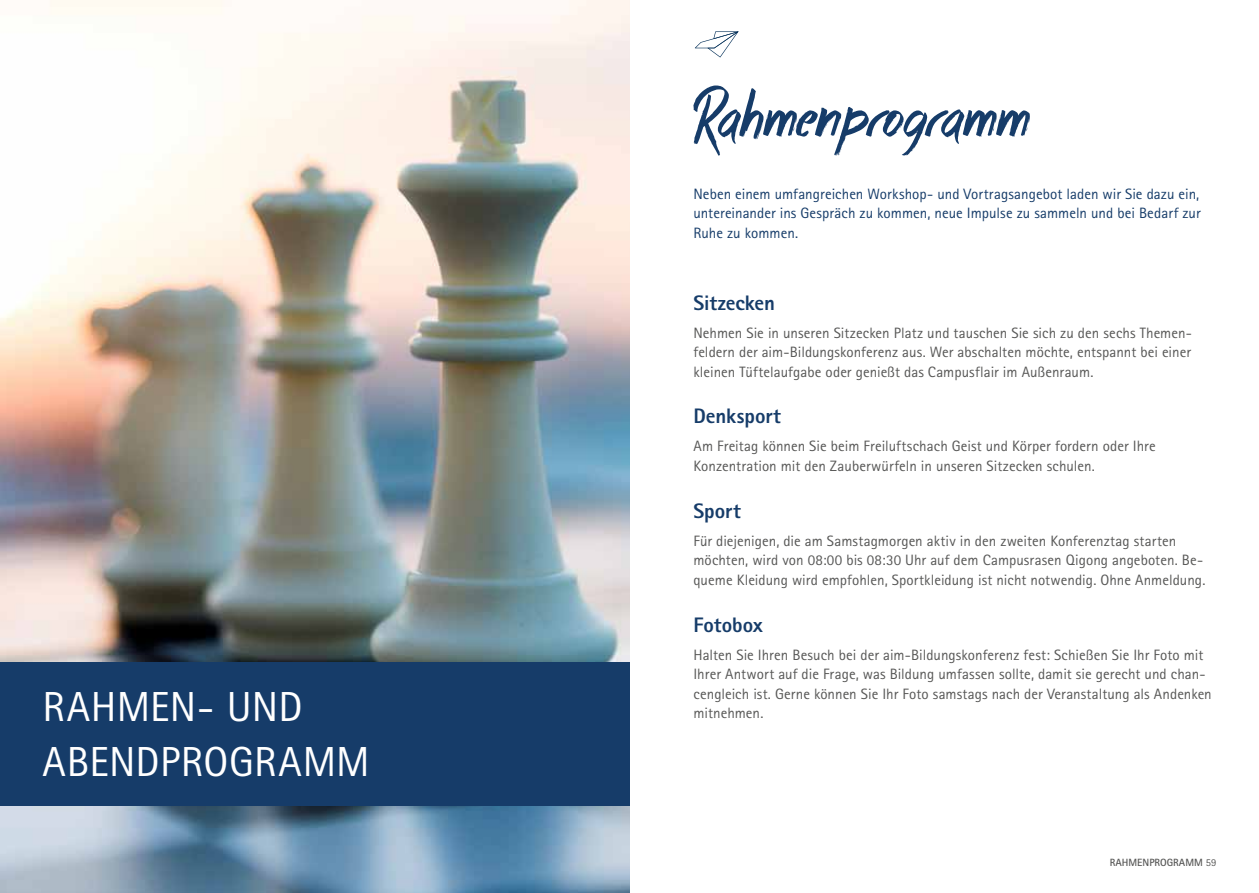
<style>
.page{position:relative;width:1259px;height:893px;background:#fff}
.page>*{position:absolute;margin:0;border:0;box-sizing:border-box;transform-origin:0 0}
.t1{font:52.5px "Morning Star";color:#163c69}
.t2{font:42px/54.6px "Rotis Sans Serif Pro";letter-spacing:.005em;color:#fff}
.t3{font:800 21px "Rotis Sans Serif Pro";color:#163c69}
.t4{font:15px/19.5px "Rotis Sans Serif Pro";letter-spacing:.005em;color:#575756}
.t5{font:15px/19.5px "Rotis Sans Serif Pro";color:#163c69;text-align:justify}
.t6{font:700 10.5px "Rotis Sans Serif Pro";color:#575756}
.s1{font-weight:400}
</style>
<div class="page">
<svg style="left:695px;top:31px;width:43px;height:26px"></svg>
<img style="left:0;top:0;width:629px;height:893px">
<div style="left:0;top:662px;width:629px;height:144px;background:#163c69"></div>
<h2 class="t2" style="left:43px;top:680px;width:329px">RAHMEN- UND<br>ABENDPROGRAMM</h2>
<h1 class="t1" style="left:693px;top:70px;width:339px">Rahmenprogramm</h1>
<p class="t5" style="left:693px;top:184px;width:509px">Neben einem umfangreichen Workshop- und Vortragsangebot laden wir Sie dazu ein, untereinander ins Gespräch zu kommen, neue Impulse zu sammeln und bei Bedarf zur Ruhe zu kommen.</p>
<h3 class="t3" style="left:693px;top:289px;width:83px">Sitzecken</h3>
<p class="t4" style="left:693px;top:323px;width:500px;text-align:justify">Nehmen Sie in unseren Sitzecken Platz und tauschen Sie sich zu den sechs Themen&shy;feldern der aim-Bildungskonferenz aus. Wer abschalten möchte, entspannt bei einer kleinen Tüftelaufgabe oder genießt das Campusflair im Außenraum.</p>
<h3 class="t3" style="left:693px;top:403px;width:89px">Denksport</h3>
<p class="t4" style="left:693px;top:437px;width:464px">Am Freitag können Sie beim Freiluftschach Geist und Körper fordern oder Ihre<br>Konzentration mit den Zauberwürfeln in unseren Sitzecken schulen.</p>
<h3 class="t3" style="left:693px;top:497px;width:49px">Sport</h3>
<p class="t4" style="left:693px;top:531px;width:513px">Für diejenigen, die am Samstagmorgen aktiv in den zweiten Konferenztag starten möchten, wird von 08:00 bis 08:30 Uhr auf dem Campusrasen Qigong angeboten. Be&shy;queme Kleidung wird empfohlen, Sportkleidung ist nicht notwendig. Ohne Anmeldung.</p>
<h3 class="t3" style="left:693px;top:611px;width:71px">Fotobox</h3>
<p class="t4" style="left:693px;top:645px;width:520px">Halten Sie Ihren Besuch bei der aim-Bildungskonferenz fest: Schießen Sie Ihr Foto mit Ihrer Antwort auf die Frage, was Bildung umfassen sollte, damit sie gerecht und chan&shy;cengleich ist. Gerne können Sie Ihr Foto samstags nach der Veranstaltung als Andenken mitnehmen.</p>
<p class="t6" style="left:1110px;top:856px;width:108px">RAHMENPROGRAMM <span class="s1">59</span></p>
</div>
